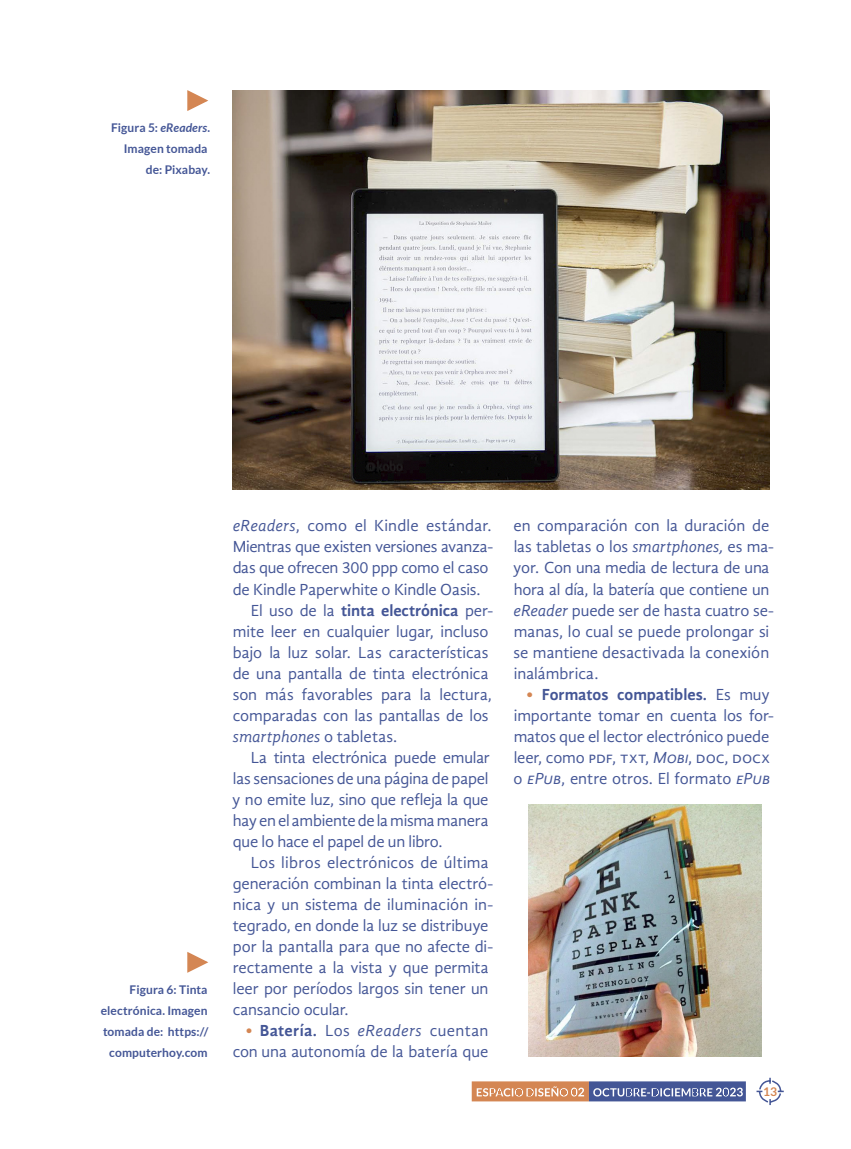
<style>
.page{position:relative;width:851px;height:1149px;background:#fff}
.page>*{position:absolute;margin:0;border:0;box-sizing:border-box;transform-origin:0 0}
.Cuerpo_de_texto{font:16.5px/21px "Gandhi Sans";letter-spacing:-.01em;color:#445696}
.Pie_de_foto_derecha{font:700 12px/21px "Lato";letter-spacing:.005em;color:#445696;text-align:right}
.t1{font:700 12px "Lato";color:#d48653}
.s1{font-style:italic}
.s2{font-weight:700}
.s3{font-weight:700;color:#d48653}
</style>
<div class="page">
<svg style="left:756px;top:1077px;width:28px;height:28px"></svg>
<img style="left:232px;top:90px;width:537px;height:399px">
<img style="left:529px;top:804px;width:232px;height:252px">
<svg style="left:187px;top:90px;width:21px;height:21px"></svg>
<svg style="left:187px;top:952px;width:21px;height:21px"></svg>
<svg style="left:471px;top:1081px;width:274px;height:20px;background:#96838f"></svg>
<p class="Pie_de_foto_derecha" style="left:111px;top:117px;width:100px">Figura 5: <span class="s1">eReaders</span>.<br>Imagen tomada de: Pixabay.</p>
<p class="Pie_de_foto_derecha" style="left:101px;top:978px;width:109px">Figura 6: Tinta electrónica. Imagen tomada de: https:// computerhoy.com</p>
<p class="Cuerpo_de_texto" style="left:233px;top:515px;width:262px"><span class="s1">eReaders</span>, como el Kindle estándar.<br>Mientras que existen versiones avanza&shy;das que ofrecen 300 ppp como el caso de Kindle Paperwhite o Kindle Oasis.</p>
<p class="Cuerpo_de_texto" style="left:233px;top:599px;width:262px;text-indent:18px">El uso de la <span class="s2">tinta electrónica</span> per&shy;mite leer en cualquier lugar, incluso bajo la luz solar. Las características de una pantalla de tinta electrónica son más favorables para la lectura, comparadas con las pantallas de los <span class="s1">smartphones</span> o tabletas.</p>
<p class="Cuerpo_de_texto" style="left:232px;top:746px;width:259px;text-align:justify;text-indent:18px">La tinta electrónica puede emular las sensaciones de una página de papel y no emite luz, sino que refleja la que hay en el ambiente de la misma manera que lo hace el papel de un libro.</p>
<p class="Cuerpo_de_texto" style="left:233px;top:851px;width:262px;text-indent:18px">Los libros electrónicos de última generación combinan la tinta electró&shy;nica y un sistema de iluminación in&shy;tegrado, en donde la luz se distribuye por la pantalla para que no afecte di&shy;rectamente a la vista y que permita leer por períodos largos sin tener un cansancio ocular.</p>
<p class="Cuerpo_de_texto" style="left:233px;top:1019px;width:257px;text-align:right"><span class="s3">•</span> <span class="s2">Batería.</span> Los <span class="s1">eReaders</span> cuentan con una autonomía de la batería que</p>
<p class="Cuerpo_de_texto" style="left:513px;top:515px;width:262px">en comparación con la duración de las tabletas o los <span class="s1">smartphones,</span> es ma&shy;yor. Con una media de lectura de una hora al día, la batería que contiene un <span class="s1">eReader</span> puede ser de hasta cuatro se&shy;manas, lo cual se puede prolongar si se mantiene desactivada la conexión inalámbrica.</p>
<p class="Cuerpo_de_texto" style="left:513px;top:683px;width:262px;text-align:center"><span class="s3">•</span> <span class="s2">Formatos compatibles.</span> Es muy importante tomar en cuenta los for&shy;matos que el lector electrónico puede leer, como pdf, txt, <span class="s1">Mobi</span>, doc, docx o <span class="s1">ePub</span>, entre otros. El formato <span class="s1">ePub</span></p>
<p class="t1" style="left:763px;top:1084px;width:15px">13</p>
</div>
